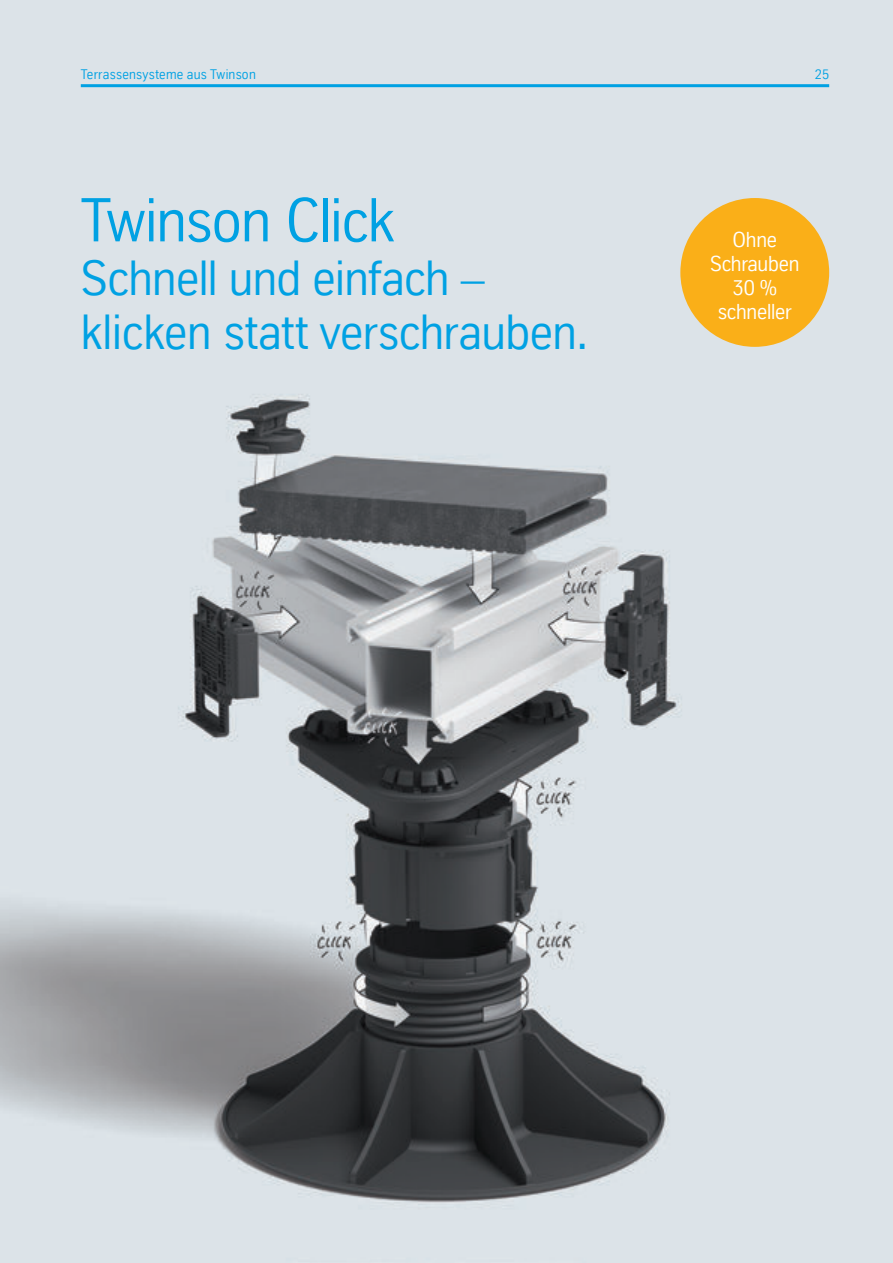
<style>
.page{position:relative;width:893px;height:1263px;background:#fff}
.page>*{position:absolute;margin:0;border:0;box-sizing:border-box;transform-origin:0 0}
.t1{font:60px "TK Type";letter-spacing:-.015em;color:#00a1e3}
.t2{font:48px/54px "TK Type";letter-spacing:-.01em;color:#00a1e3}
.t3{font:21px/24px "TK Type";letter-spacing:-.01em;color:#fff;text-align:center}
.t4{font:13.5px "TK Type";letter-spacing:.015em;color:#00a1e3}
</style>
<div class="page">
<img style="left:0;top:0;width:893px;height:1263px">
<div style="left:680px;top:198px;width:149px;height:149px;background:#faaf18;border-radius:50%"></div>
<hr style="left:81px;top:84px;width:748px;height:3px;background:#00a1e3">
<p class="t4" style="left:81px;top:69px;width:177px">Terrassensysteme aus Twinson</p>
<p class="t4" style="left:815px;top:69px;width:16px">25</p>
<p class="t1" style="left:81px;top:197px;width:315px">Twinson Click</p>
<p class="t2" style="left:81px;top:252px;width:510px">Schnell und einfach – klicken statt verschrauben.</p>
<p class="t3" style="left:710px;top:230px;width:91px">Ohne<br>Schrauben<br>30 % schneller</p>
</div>
